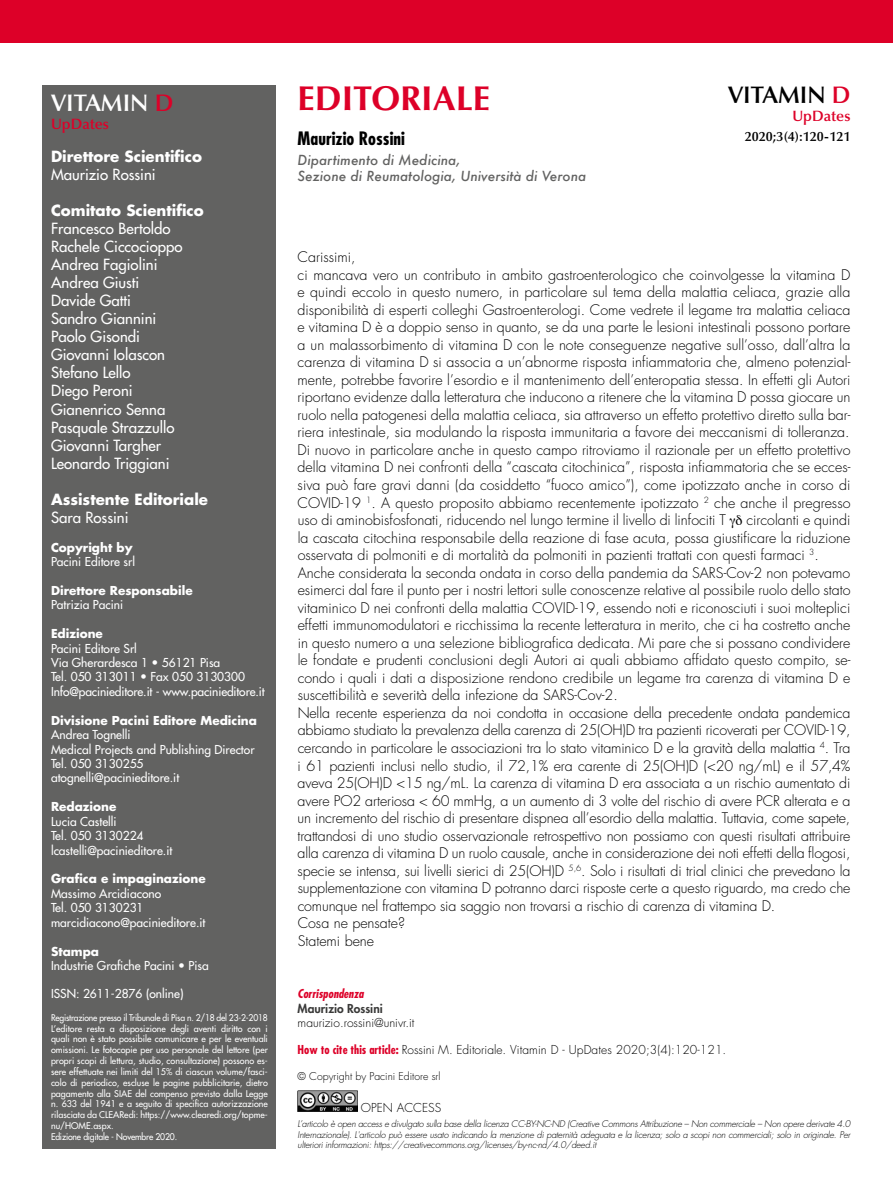
<style>
.page{position:relative;width:893px;height:1191px;background:#fff}
.page>*{position:absolute;margin:0;border:0;box-sizing:border-box;transform-origin:0 0}
.t1{font:700 34.5px "Optima LT Std";color:#dd0028}
.t2{font:600 24px "Optima LT Std";color:#fff}
.t3{font:600 24px "Optima LT Std";color:#000}
.t4{font:700 condensed 18px "Futura Std";color:#000}
.t5{font:500 15px/18px "Futura Std";color:#fff}
.t6{font:700 15px "Futura Std";color:#fff}
.t7{font:600 15px "Optima LT Std";color:#dd0028}
.t8{font:300 14.25px/17.5px "Futura Std";color:#000}
.t9{font:italic 500 13.5px/16.2px "Futura";color:#626261}
.t10{font:600 13.5px "Optima LT Std";color:#000}
.t11{font:500 12px/14.4px "Futura Std";color:#fff}
.t12{font:300 12px "Futura Std";color:#000}
.t13{font:700 12px "Futura Std";color:#fff}
.t14{font:800 12px "Futura Std";color:#3a3a39}
.t15{font:italic 700 condensed 12px "Futura Std";color:#dd0028}
.t16{font:300 10.5px "Futura Std";color:#000}
.t17{font:500 9px/10.8px "Futura Std";color:#fff;scale:.95 1}
.t18{font:italic 300 9px/10.8px "Futura Std";letter-spacing:-.02em;color:#000;text-align:justify}
.s1{color:#dd0028}
.s2{font-weight:700;font-stretch:condensed;color:#dd0028}
</style>
<div class="page">
<div style="left:43px;top:85px;width:233px;height:1063px;background:#626261"></div>
<div style="left:0;top:0;width:893px;height:43px;background:#dd0028"></div>
<img style="left:298px;top:1090px;width:59px;height:21px">
<h2 class="t2" style="left:51px;top:89px;width:124px">VITAMIN <span class="s1">D</span></h2>
<p class="t7" style="left:51px;top:115px;width:60px">UpDates</p>
<p class="t6" style="left:51px;top:146px;width:152px">Direttore Scientifico</p>
<p class="t5" style="left:51px;top:166px;width:106px">Maurizio Rossini</p>
<p class="t6" style="left:51px;top:200px;width:154px">Comitato Scientifico</p>
<p class="t5" style="left:51px;top:220px;width:133px">Francesco Bertoldo<br>Rachele Ciccocioppo<br>Andrea Fagiolini<br>Andrea Giusti<br>Davide Gatti<br>Sandro Giannini<br>Paolo Gisondi<br>Giovanni Iolascon<br>Stefano Lello<br>Diego Peroni<br>Gianenrico Senna<br>Pasquale Strazzullo<br>Giovanni Targher<br>Leonardo Triggiani</p>
<p class="t6" style="left:51px;top:489px;width:159px">Assistente Editoriale</p>
<p class="t5" style="left:51px;top:508px;width:79px">Sara Rossini</p>
<p class="t13" style="left:51px;top:539px;width:83px">Copyright by</p>
<p class="t11" style="left:51px;top:554px;width:86px">Pacini Editore srl</p>
<p class="t13" style="left:51px;top:582px;width:143px">Direttore Responsabile</p>
<p class="t11" style="left:51px;top:597px;width:74px">Patrizia Pacini</p>
<p class="t13" style="left:51px;top:625px;width:53px">Edizione</p>
<p class="t11" style="left:51px;top:641px;width:215px">Pacini Editore Srl<br>Via Gherardesca 1 • 56121 Pisa<br>Tel. 050 313011 • Fax 050 3130300<br>Info@pacinieditore.it - www.pacinieditore.it</p>
<p class="t13" style="left:51px;top:712px;width:208px">Divisione Pacini Editore Medicina</p>
<p class="t11" style="left:51px;top:727px;width:205px">Andrea Tognelli<br>Medical Projects and Publishing Director<br>Tel. 050 3130255 atognelli@pacinieditore.it</p>
<p class="t13" style="left:51px;top:798px;width:67px">Redazione</p>
<p class="t11" style="left:51px;top:814px;width:123px">Lucia Castelli<br>Tel. 050 3130224 lcastelli@pacinieditore.it</p>
<p class="t13" style="left:51px;top:871px;width:156px">Grafica e impaginazione</p>
<p class="t11" style="left:51px;top:886px;width:156px">Massimo Arcidiacono<br>Tel. 050 3130231 marcidiacono@pacinieditore.it</p>
<p class="t13" style="left:51px;top:943px;width:50px">Stampa</p>
<p class="t11" style="left:51px;top:958px;width:159px">Industrie Grafiche Pacini • Pisa</p>
<p class="t11" style="left:51px;top:986px;width:134px">ISSN: 2611-2876 (online)</p>
<p class="t17" style="left:51px;top:1012px;width:230px">Registrazione presso il Tribunale di Pisa n. 2/18 del 23-2-2018<br>L’editore resta a disposizione degli aventi diritto con i quali non è stato possibile comunicare e per le eventuali omissioni. Le fotocopie per uso personale del lettore (per propri scopi di lettura, studio, consultazione) possono es&shy;sere effettuate nei limiti del 15% di ciascun volume/fasci&shy;colo di periodico, escluse le pagine pubblicitarie, dietro pagamento alla SIAE del compenso previsto dalla Legge n. 633 del 1941 e a seguito di specifica autorizzazione rilasciata da CLEARedi: https://www.clearedi.org/topme&shy;nu/HOME.aspx.<br>Edizione digitale - Novembre 2020.</p>
<h1 class="t1" style="left:298px;top:79px;width:194px">EDITORIALE</h1>
<p class="t4" style="left:298px;top:127px;width:109px">Maurizio Rossini</p>
<p class="t9" style="left:298px;top:152px;width:290px">Dipartimento di Medicina,<br>Sezione di Reumatologia, Università di Verona</p>
<h2 class="t3" style="left:728px;top:81px;width:124px">VITAMIN <span class="s1">D</span></h2>
<p class="t7" style="left:792px;top:107px;width:60px">UpDates</p>
<p class="t10" style="left:745px;top:129px;width:107px">2020;3(4):120-121</p>
<p class="t8" style="left:298px;top:248px;width:554px">Carissimi,<br>ci mancava vero un contributo in ambito gastroenterologico che coinvolgesse la vitamina D e quindi eccolo in questo numero, in particolare sul tema della malattia celiaca, grazie alla disponibilità di esperti colleghi Gastroenterologi. Come vedrete il legame tra malattia celiaca e vitamina D è a doppio senso in quanto, se da una parte le lesioni intestinali possono portare a un malassorbimento di vitamina D con le note conseguenze negative sull’osso, dall’altra la carenza di vitamina D si associa a un’abnorme risposta infiammatoria che, almeno potenzial&shy;mente, potrebbe favorire l’esordio e il mantenimento dell’enteropatia stessa. In effetti gli Autori riportano evidenze dalla letteratura che inducono a ritenere che la vitamina D possa giocare un ruolo nella patogenesi della malattia celiaca, sia attraverso un effetto protettivo diretto sulla bar&shy;riera intestinale, sia modulando la risposta immunitaria a favore dei meccanismi di tolleranza.<br>Di nuovo in particolare anche in questo campo ritroviamo il razionale per un effetto protettivo della vitamina D nei confronti della “cascata citochinica”, risposta infiammatoria che se ecces&shy;siva può fare gravi danni (da cosiddetto “fuoco amico”), come ipotizzato anche in corso di COVID-19 <sup>1</sup>. A questo proposito abbiamo recentemente ipotizzato <sup>2</sup> che anche il pregresso uso di aminobisfosfonati, riducendo nel lungo termine il livello di linfociti T</p>
<p class="t8" style="left:298px;top:511px;width:554px;text-indent:449px">circolanti e quindi la cascata citochina responsabile della reazione di fase acuta, possa giustificare la riduzione osservata di polmoniti e di mortalità da polmoniti in pazienti trattati con questi farmaci <sup>3</sup>.<br>Anche considerata la seconda ondata in corso della pandemia da SARS-Cov-2 non potevamo esimerci dal fare il punto per i nostri lettori sulle conoscenze relative al possibile ruolo dello stato vitaminico D nei confronti della malattia COVID-19, essendo noti e riconosciuti i suoi molteplici effetti immunomodulatori e ricchissima la recente letteratura in merito, che ci ha costretto anche in questo numero a una selezione bibliografica dedicata. Mi pare che si possano condividere le fondate e prudenti conclusioni degli Autori ai quali abbiamo affidato questo compito, se&shy;condo i quali i dati a disposizione rendono credibile un legame tra carenza di vitamina D e suscettibilità e severità della infezione da SARS-Cov-2.<br>Nella recente esperienza da noi condotta in occasione della precedente ondata pandemica abbiamo studiato la prevalenza della carenza di 25(OH)D tra pazienti ricoverati per COVID-19, cercando in particolare le associazioni tra lo stato vitaminico D e la gravità della malattia <sup>4</sup>. Tra i 61 pazienti inclusi nello studio, il 72,1% era carente di 25(OH)D (&lt;20 ng/mL) e il 57,4% aveva 25(OH)D &lt;15 ng/mL. La carenza di vitamina D era associata a un rischio aumentato di avere PO2 arteriosa &lt; 60 mmHg, a un aumento di 3 volte del rischio di avere PCR alterata e a un incremento del rischio di presentare dispnea all’esordio della malattia. Tuttavia, come sapete, trattandosi di uno studio osservazionale retrospettivo non possiamo con questi risultati attribuire alla carenza di vitamina D un ruolo causale, anche in considerazione dei noti effetti della flogosi, specie se intensa, sui livelli sierici di 25(OH)D <sup>5,6</sup>. Solo i risultati di trial clinici che prevedano la supplementazione con vitamina D potranno darci risposte certe a questo riguardo, ma credo che comunque nel frattempo sia saggio non trovarsi a rischio di carenza di vitamina D.<br>Cosa ne pensate?<br>Statemi bene</p>
<p class="t15" style="left:298px;top:986px;width:68px">Corrispondenza</p>
<p class="t14" style="left:298px;top:1000px;width:87px">Maurizio Rossini</p>
<p class="t12" style="left:298px;top:1015px;width:118px">maurizio.rossini@univr.it</p>
<p class="t12" style="left:298px;top:1042px;width:430px"><span class="s2">How to cite this article:</span> Rossini M. Editoriale. Vitamin D - UpDates 2020;3(4):120-121.</p>
<p class="t16" style="left:298px;top:1069px;width:144px">© Copyright by Pacini Editore srl</p>
<p class="t12" style="left:361px;top:1100px;width:82px">OPEN ACCESS</p>
<p class="t18" style="left:298px;top:1118px;width:554px">L’articolo è open access e divulgato sulla base della licenza CC-BY-NC-ND (Creative Commons Attribuzione – Non commerciale – Non opere derivate 4.0<br>Internazionale). L'articolo può essere usato indicando la menzione di paternità adeguata e la licenza; solo a scopi non commerciali; solo in originale. Per ulteriori informazioni: https://creativecommons.org/licenses/by-nc-nd/4.0/deed.it</p>
</div>
